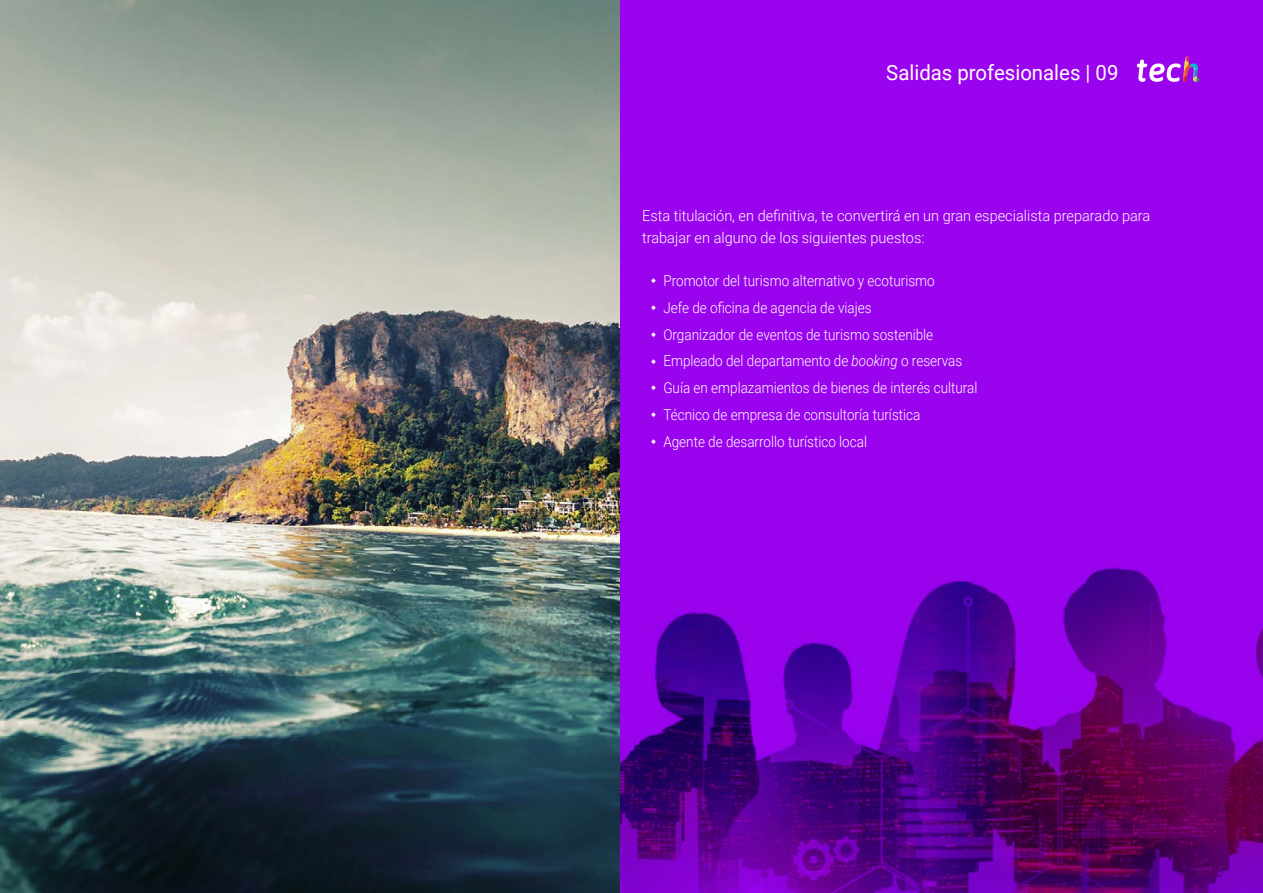
<style>
.page{position:relative;width:1263px;height:893px;background:#fff}
.page>*{position:absolute;margin:0;border:0;box-sizing:border-box;transform-origin:0 0}
.t1{font:21px "Roboto";color:#fff}
.t2{font:300 15px/26.7px "Roboto";color:#fff;scale:.9 1}
.t3{font:300 15px/22.5px "Roboto";color:#fefefe}
.s1{font-style:italic}
</style>
<div class="page">
<img style="left:0;top:0;width:621px;height:893px">
<div style="left:621px;top:0;width:642px;height:893px;background:#9a03ee"></div>
<img style="left:621px;top:568px;width:642px;height:325px">
<svg style="left:1137px;top:56px;width:62px;height:26px"></svg>
<h1 class="t1" style="left:886px;top:57px;width:234px">Salidas profesionales | 09</h1>
<p class="t3" style="left:642px;top:204px;width:510px">Esta titulación, en definitiva, te convertirá en un gran especialista preparado para trabajar en alguno de los siguientes puestos:</p>
<p class="t2" style="left:663px;top:267px;width:350px">Promotor del turismo alternativo y ecoturismo<br>Jefe de oficina de agencia de viajes<br>Organizador de eventos de turismo sostenible Empleado del departamento de <span class="s1">booking</span> o reservas Guía en emplazamientos de bienes de interés cultural Técnico de empresa de consultoría turística<br>Agente de desarrollo turístico local</p>
</div>
